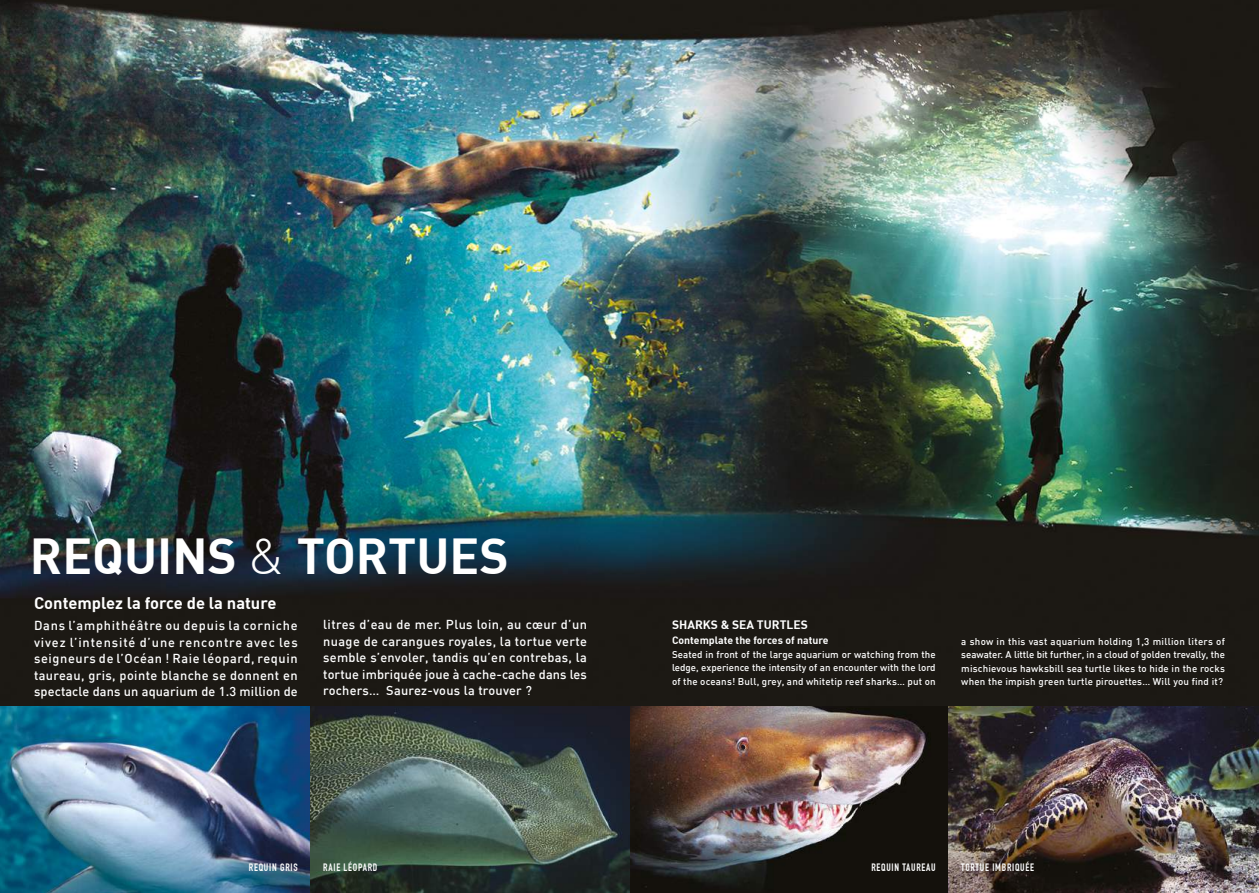
<style>
.page{position:relative;width:1259px;height:893px;background:#fff}
.page>*{position:absolute;margin:0;border:0;box-sizing:border-box;transform-origin:0 0}
.t1{font:700 49.5px "DIN";color:#fff}
.t2{font:700 16.5px "DIN";color:#fff}
.t3{font:500 12.75px/16.5px "DIN";letter-spacing:.01em;color:#fff;text-align:justify}
.t4{font:700 12px "DIN";color:#fff}
.t5{font:700 10.5px "DIN Condensed";letter-spacing:.07em;color:#fff}
.t6{font:700 10.5px "DIN";color:#fff}
.t7{font:500 9.75px/13.5px "DIN";letter-spacing:.02em;color:#fff;text-align:justify}
.s1{font-weight:300}
</style>
<div class="page">
<img style="left:629px;top:706px;width:630px;height:187px">
<img style="left:0;top:706px;width:310px;height:187px">
<img style="left:310px;top:706px;width:319px;height:187px">
<img style="left:0;top:0;width:1259px;height:706px">
<h1 class="t1" style="left:30px;top:523px;width:480px">REQUINS <span class="s1">&amp;</span> TORTUES</h1>
<p class="t2" style="left:34px;top:592px;width:244px">Contemplez la force de la nature</p>
<p class="t3" style="left:34px;top:617px;width:265px">Dans l’amphithéâtre ou depuis la corniche vivez l’intensité d’une rencontre avec les seigneurs de l’Océan ! Raie léopard, requin taureau, gris, pointe blanche se donnent en spectacle dans un aquarium de 1.3 million de</p>
<p class="t4" style="left:672px;top:617px;width:137px">SHARKS &amp; SEA TURTLES</p>
<p class="t3" style="left:323px;top:616px;width:265px">litres d’eau de mer. Plus loin, au cœur d’un nuage de carangues royales, la tortue verte semble s’envoler, tandis qu’en contrebas, la tortue imbriquée joue à cache-cache dans les rochers… Saurez-vous la trouver ?</p>
<p class="t6" style="left:672px;top:634px;width:158px">Contemplate the forces of nature</p>
<p class="t7" style="left:672px;top:647px;width:265px">Seated in front of the large aquarium or watching from the ledge, experience the intensity of an encounter with the lord of the oceans! Bull, grey, and whitetip reef sharks… put on</p>
<p class="t7" style="left:961px;top:634px;width:265px">a show in this vast aquarium holding 1,3 million liters of seawater. A little bit further, in a cloud of golden trevally, the mischievous hawksbill sea turtle likes to hide in the rocks when the impish green turtle pirouettes… Will you find it?</p>
<p class="t5" style="left:249px;top:861px;width:50px">REQUIN GRIS</p>
<p class="t5" style="left:323px;top:861px;width:56px">RAIE LÉOPARD</p>
<p class="t5" style="left:871px;top:861px;width:66px">REQUIN TAUREAU</p>
<p class="t5" style="left:961px;top:861px;width:74px">TORTUE IMBRIQUÉE</p>
</div>
